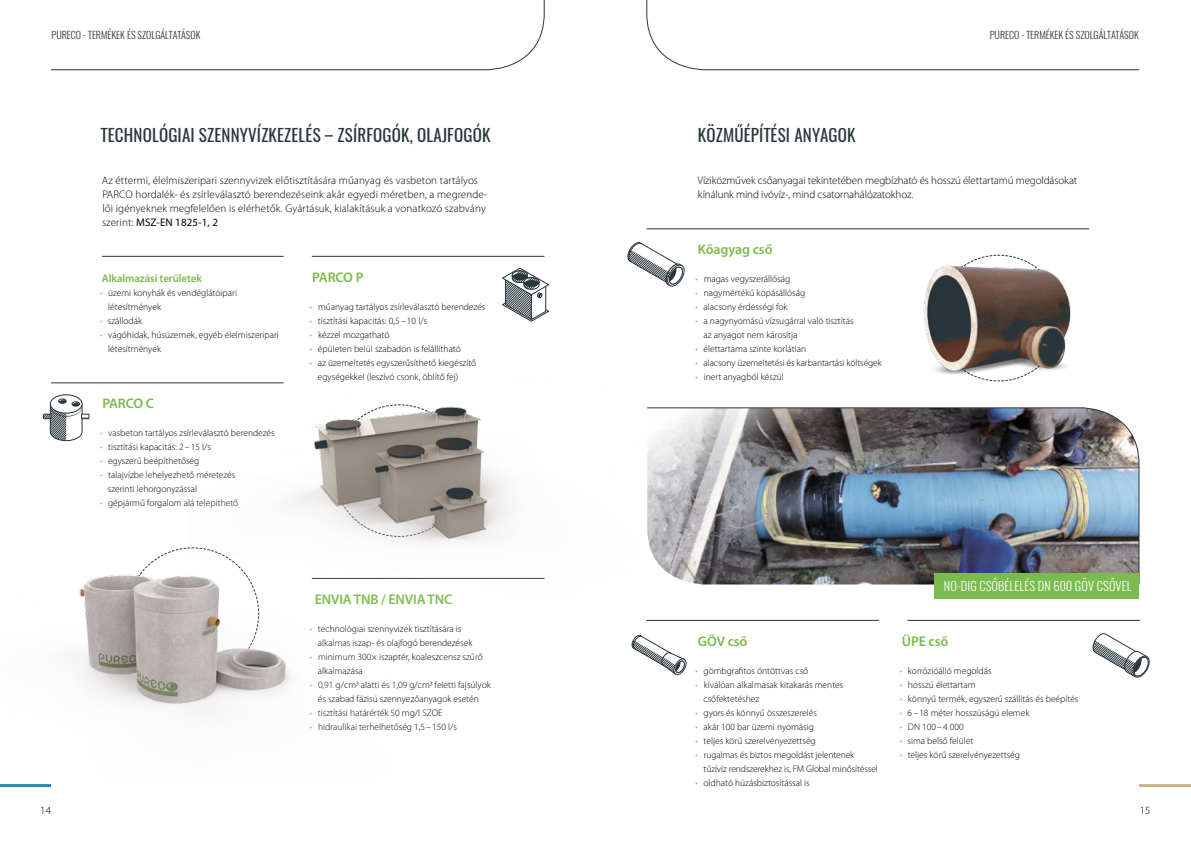
<style>
.page{position:relative;width:1191px;height:842px;background:#fff}
.page>*{position:absolute;margin:0;border:0;box-sizing:border-box;transform-origin:0 0}
.t1{font:17px "Oswald";letter-spacing:.01em;color:#2a363b}
.t2{font:600 14px "Myriad Pro";letter-spacing:-.01em;color:#7bbb4d}
.t3{font:300 12.4px "Oswald";letter-spacing:.01em;color:#fff}
.t4{font:300 11px/14px "Myriad Pro";letter-spacing:.01em;color:#000}
.t5{font:300 11px/14px "Myriad Pro";letter-spacing:-.01em;color:#000}
.t6{font:600 11px "Myriad Pro";letter-spacing:-.01em;color:#7bbb4d}
.t7{font:300 10px "Oswald";color:#2a363b}
.t8{font:300 9.5px/14px "Myriad Pro";color:#000}
.s1{font-weight:400}
.s2{color:#7bbb4d}
</style>
<div class="page">
<hr style="left:102px;top:256px;width:181px;height:1px;background:#2a363b">
<hr style="left:51px;top:383px;width:232px;height:1px;background:#2a363b">
<hr style="left:312px;top:256px;width:232px;height:1px;background:#2a363b">
<svg style="left:43px;top:395px;width:47px;height:46px"></svg>
<img style="left:74px;top:547px;width:217px;height:167px">
<img style="left:187px;top:382px;width:358px;height:223px">
<hr style="left:647px;top:229px;width:442px;height:1px;background:#2a363b">
<hr style="left:647px;top:620px;width:231px;height:1px;background:#2a363b">
<hr style="left:907px;top:620px;width:232px;height:1px;background:#2a363b">
<svg style="left:627px;top:242px;width:58px;height:45px"></svg>
<svg style="left:631px;top:635px;width:56px;height:41px"></svg>
<img style="left:647px;top:407px;width:492px;height:178px">
<div style="left:934px;top:573px;width:205px;height:26px;background:#7bbb4d"></div>
<svg style="left:1092px;top:633px;width:58px;height:45px"></svg>
<img style="left:923px;top:254px;width:148px;height:128px">
<svg style="left:502px;top:268px;width:47px;height:54px"></svg>
<hr style="left:1139px;top:784px;width:52px;height:3px;background:#cdb18b">
<svg style="left:646px;top:0;width:493px;height:70px"></svg>
<hr style="left:0;top:784px;width:51px;height:3px;background:#2889ac">
<svg style="left:51px;top:0;width:494px;height:70px"></svg>
<p class="t7" style="left:52px;top:26px;width:150px">PURECO - TERMÉKEK ÉS SZOLGÁLTATÁSOK</p>
<h1 class="t1" style="left:101px;top:120px;width:391px">TECHNOLÓGIAI SZENNYVÍZKEZELÉS – ZSÍRFOGÓK, OLAJFOGÓK</h1>
<p class="t4" style="left:102px;top:173px;width:387px">Az éttermi, élelmiszeripari szennyvizek előtisztítására műanyag és vasbeton tartályos PARCO hordalék- és zsírleválasztó berendezéseink akár egyedi méretben, a megrende&shy;lői igényeknek megfelelően is elérhetők. Gyártásuk, kialakításuk a vonatkozó szabvány szerint: <span class="s1">MSZ-EN 1825-1, 2</span></p>
<p class="t4" style="left:40px;top:804px;width:12px">14</p>
<p class="t6" style="left:102px;top:271px;width:102px">Alkalmazási területek</p>
<p class="t8" style="left:108px;top:286px;width:130px;text-indent:-8px"><span class="s2">•</span> üzemi konyhák és vendéglátóipari létesítmények</p>
<p class="t8" style="left:100px;top:314px;width:44px"><span class="s2">•</span> szállodák</p>
<p class="t8" style="left:108px;top:328px;width:172px;text-indent:-8px"><span class="s2">•</span> vágóhidak, húsüzemek, egyéb élelmiszeripari létesítmények</p>
<h2 class="t2" style="left:102px;top:394px;width:53px">PARCO C</h2>
<p class="t8" style="left:100px;top:426px;width:176px"><span class="s2">•</span> vasbeton tartályos zsírleválasztó berendezés</p>
<p class="t8" style="left:100px;top:440px;width:113px"><span class="s2">•</span> tisztítási kapacitás: 2–15 l/s</p>
<p class="t8" style="left:100px;top:454px;width:101px"><span class="s2">•</span> egyszerű beépíthetőség</p>
<p class="t8" style="left:108px;top:468px;width:129px;text-indent:-8px"><span class="s2">•</span> talajvízbe lehelyezhető méretezés szerinti lehorgonyzással</p>
<p class="t8" style="left:100px;top:496px;width:140px"><span class="s2">•</span> gépjármű forgalom alá telepíthető</p>
<h2 class="t2" style="left:312px;top:268px;width:53px">PARCO P</h2>
<p class="t8" style="left:310px;top:300px;width:177px"><span class="s2">•</span> műanyag tartályos zsírleválasztó berendezés</p>
<p class="t8" style="left:310px;top:314px;width:119px"><span class="s2">•</span> tisztítási kapacitás: 0,5–10 l/s</p>
<p class="t8" style="left:310px;top:328px;width:81px"><span class="s2">•</span> kézzel mozgatható</p>
<p class="t8" style="left:310px;top:342px;width:152px"><span class="s2">•</span> épületen belül szabadon is felállítható</p>
<p class="t8" style="left:318px;top:356px;width:160px;text-indent:-8px"><span class="s2">•</span> az üzemeltetés egyszerűsíthető kiegészítő egységekkel (leszívó csonk, öblítő fej)</p>
<h2 class="t2" style="left:315px;top:590px;width:139px">ENVIA TNB / ENVIA TNC</h2>
<p class="t8" style="left:318px;top:622px;width:156px;text-indent:-8px"><span class="s2">•</span> technológiai szennyvizek tisztítására is alkalmas iszap- és olajfogó berendezések</p>
<p class="t8" style="left:318px;top:650px;width:166px;text-indent:-8px"><span class="s2">•</span> minimum 300× iszaptér, koaleszcensz szűrő alkalmazása</p>
<p class="t8" style="left:310px;top:678px;width:182px;text-align:center"><span class="s2">•</span> 0,91 g/cm3 alatti és 1,09 g/cm3 feletti fajsúlyok és szabad fázisú szennyezőanyagok esetén</p>
<p class="t8" style="left:310px;top:706px;width:134px"><span class="s2">•</span> tisztítási határérték 50 mg/l SZOE</p>
<p class="t8" style="left:310px;top:720px;width:149px"><span class="s2">•</span> hidraulikai terhelhetőség 1,5 –150 l/s</p>
<h1 class="t1" style="left:698px;top:120px;width:159px">KÖZMŰÉPÍTÉSI ANYAGOK</h1>
<p class="t7" style="left:989px;top:26px;width:150px">PURECO - TERMÉKEK ÉS SZOLGÁLTATÁSOK</p>
<p class="t5" style="left:697px;top:173px;width:381px">Víziközművek csőanyagai tekintetében megbízható és hosszú élettartamú megoldásokat kínálunk mind ivóvíz-, mind csatornahálózatokhoz.</p>
<h2 class="t2" style="left:698px;top:240px;width:76px">Kőagyag cső</h2>
<p class="t8" style="left:695px;top:272px;width:96px"><span class="s2">•</span> magas vegyszerállóság</p>
<p class="t8" style="left:695px;top:286px;width:111px"><span class="s2">•</span> nagymértékű kopásállóság</p>
<p class="t8" style="left:695px;top:300px;width:94px"><span class="s2">•</span> alacsony érdességi fok</p>
<p class="t8" style="left:703px;top:314px;width:152px;text-indent:-8px"><span class="s2">•</span> a nagynyomású vízsugárral való tisztítás az anyagot nem károsítja</p>
<p class="t8" style="left:695px;top:342px;width:112px"><span class="s2">•</span> élettartama szinte korlátlan</p>
<p class="t8" style="left:695px;top:356px;width:188px"><span class="s2">•</span> alacsony üzemeltetési és karbantartási költségek</p>
<p class="t8" style="left:695px;top:370px;width:90px"><span class="s2">•</span> inert anyagból készül</p>
<h2 class="t2" style="left:698px;top:632px;width:51px">GÖV cső</h2>
<p class="t8" style="left:695px;top:664px;width:114px"><span class="s2">•</span> gömbgrafitos öntöttvas cső</p>
<p class="t8" style="left:703px;top:678px;width:141px;text-indent:-8px"><span class="s2">•</span> kiválóan alkalmasak kitakarás mentes csőfektetéshez</p>
<p class="t8" style="left:695px;top:706px;width:123px"><span class="s2">•</span> gyors és könnyű összeszerelés</p>
<p class="t8" style="left:695px;top:720px;width:120px"><span class="s2">•</span> akár 100 bar üzemi nyomásig</p>
<p class="t8" style="left:695px;top:734px;width:122px"><span class="s2">•</span> teljes körű szerelvényezettség</p>
<p class="t8" style="left:703px;top:748px;width:176px;text-indent:-8px"><span class="s2">•</span> rugalmas és biztos megoldást jelentenek tűzívíz rendszerekhez is, FM Global minősítéssel</p>
<p class="t8" style="left:695px;top:776px;width:116px"><span class="s2">•</span> oldható húzásbiztosítással is</p>
<h3 class="t3" style="left:944px;top:575px;width:189px">NO-DIG CSŐBÉLELÉS DN 600 GÖV CSŐVEL</h3>
<h2 class="t2" style="left:901px;top:632px;width:48px">ÜPE cső</h2>
<p class="t8" style="left:899px;top:664px;width:93px"><span class="s2">•</span> korrózióálló megoldás</p>
<p class="t8" style="left:899px;top:678px;width:77px"><span class="s2">•</span> hosszú élettartam</p>
<p class="t8" style="left:899px;top:692px;width:180px"><span class="s2">•</span> könnyű termék, egyszerű szállítás és beépítés</p>
<p class="t8" style="left:899px;top:706px;width:131px"><span class="s2">•</span> 6 –18 méter hosszúságú elemek</p>
<p class="t8" style="left:899px;top:720px;width:66px"><span class="s2">•</span> DN 100–4 000</p>
<p class="t8" style="left:899px;top:734px;width:75px"><span class="s2">•</span> sima belső felület</p>
<p class="t8" style="left:899px;top:748px;width:122px"><span class="s2">•</span> teljes körű szerelvényezettség</p>
<p class="t4" style="left:1140px;top:804px;width:12px">15</p>
</div>
